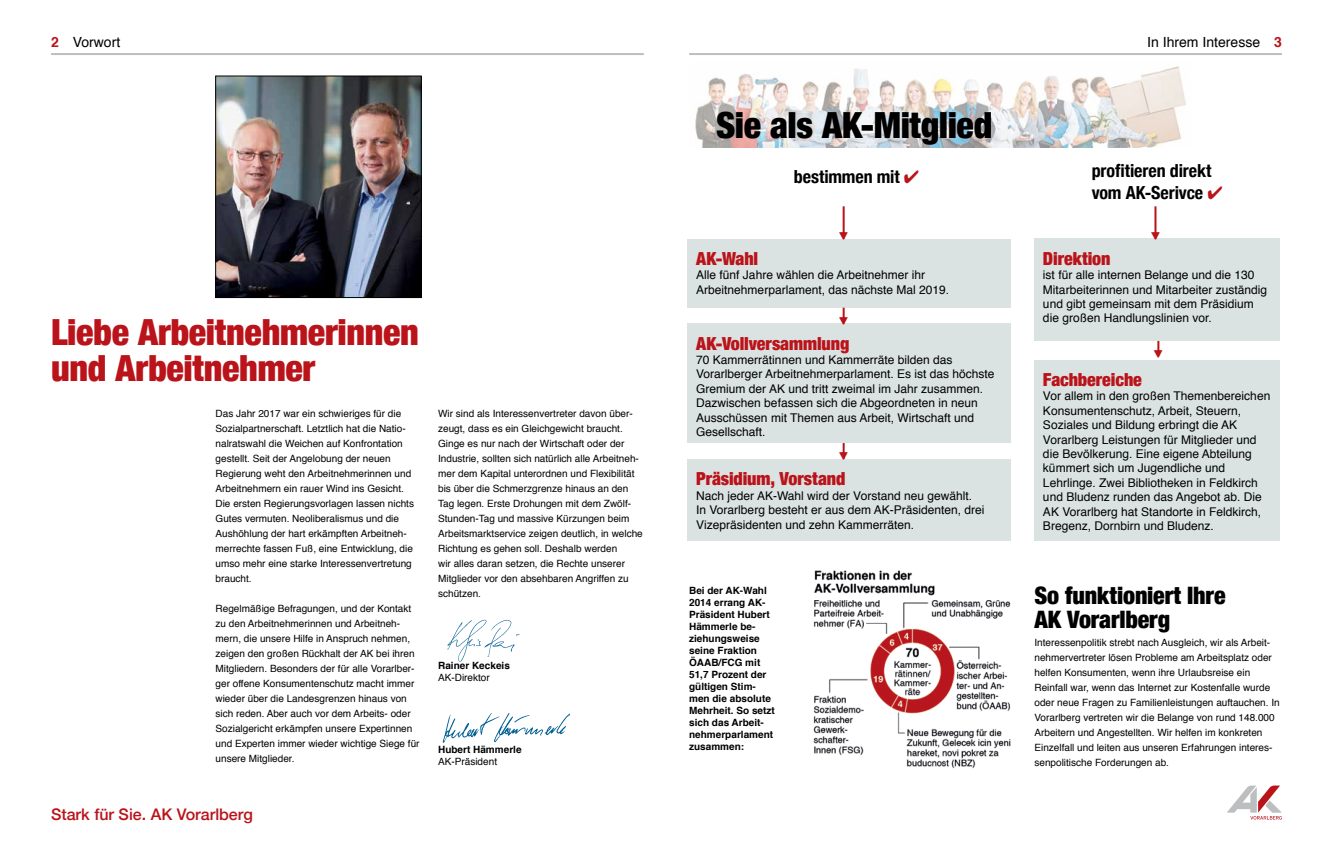
<style>
.page{position:relative;width:1333px;height:865px;background:#fff}
.page>*{position:absolute;margin:0;border:0;box-sizing:border-box;transform-origin:0 0}
.t1{font:900 condensed 36px/36px "Helvetica Neue";letter-spacing:-.01em;color:#ba131a}
.t2{font:900 condensed 36px "Helvetica Neue";letter-spacing:-.01em;color:#000}
.t3{font:900 condensed 24px/24px "Helvetica Neue";letter-spacing:-.005em;color:#000}
.t4{font:900 condensed 18px "Helvetica Neue";letter-spacing:-.005em;color:#ba131a}
.t5{font:700 condensed 18px/21.6px "Helvetica Neue";letter-spacing:-.005em;color:#000}
.t6{font:500 16px "Helvetica Neue";color:#ba131a}
.t7{font:300 16px "Tisa Pro";color:#ba131a}
.t8{font:14px "Helvetica";color:#000}
.t9{font:12px/14.4px "Helvetica";color:#000}
.t10{font:10px/15px "Helvetica";color:#000}
.t11{font:700 10px/12px "Helvetica";color:#000}
.s1{font-weight:700;color:#ba131a}
.s2{color:#ba131a}
</style>
<div class="page">
<hr style="left:689px;top:53px;width:592px;height:2px;background:#bcbec0">
<hr style="left:51px;top:53px;width:592px;height:2px;background:#bcbec0">
<img style="left:695px;top:66px;width:491px;height:81px">
<img style="left:447px;top:619px;width:73px;height:43px">
<img style="left:442px;top:713px;width:129px;height:30px">
<div style="left:687px;top:239px;width:323px;height:69px;background:#dbe2e2"></div>
<div style="left:687px;top:323px;width:323px;height:120px;background:#dbe2e2"></div>
<div style="left:687px;top:459px;width:323px;height:81px;background:#dbe2e2"></div>
<div style="left:1034px;top:360px;width:246px;height:180px;background:#dbe2e2"></div>
<hr style="left:842px;top:206px;width:2px;height:33px;background:#ba131a">
<svg style="left:1157px;top:341px;width:2px;height:15px"></svg>
<svg style="left:842px;top:443px;width:2px;height:16px"></svg>
<svg style="left:842px;top:308px;width:2px;height:15px"></svg>
<div style="left:1034px;top:239px;width:246px;height:102px;background:#dbe2e2"></div>
<img style="left:813px;top:570px;width:197px;height:198px">
<hr style="left:1154px;top:206px;width:2px;height:33px;background:#ba131a">
<img style="left:217px;top:78px;width:202px;height:218px">
<div style="left:215px;top:76px;width:206px;height:222px;border:1px solid #000"></div>
<svg style="left:1227px;top:785px;width:54px;height:34px"></svg>
<h3 class="t8" style="left:51px;top:32px;width:71px"><span class="s1">2</span> Vorwort</h3>
<h3 class="t8" style="left:1147px;top:32px;width:136px">In Ihrem Interesse <span class="s1">3</span></h3>
<h1 class="t1" style="left:51px;top:312px;width:369px">Liebe Arbeitnehmerinnen und Arbeitnehmer</h1>
<p class="t10" style="left:215px;top:406px;width:200px">Das Jahr 2017 war ein schwieriges für die Sozialpartnerschaft. Letztlich hat die Natio&shy;nalratswahl die Weichen auf Konfrontation gestellt. Seit der Angelobung der neuen Regierung weht den Arbeitnehmerinnen und Arbeitnehmern ein rauer Wind ins Gesicht.<br>Die ersten Regierungsvorlagen lassen nichts Gutes vermuten. Neoliberalismus und die Aushöhlung der hart erkämpften Arbeitneh&shy;merrechte fassen Fuß, eine Entwicklung, die umso mehr eine starke Interessenvertretung braucht.</p>
<p class="t10" style="left:215px;top:601px;width:205px">Regelmäßige Befragungen, und der Kontakt zu den Arbeitnehmerinnen und Arbeitneh&shy;mern, die unsere Hilfe in Anspruch nehmen, zeigen den großen Rückhalt der AK bei ihren Mitgliedern. Besonders der für alle Vorarlber&shy;ger offene Konsumentenschutz macht immer wieder über die Landesgrenzen hinaus von sich reden. Aber auch vor dem Arbeits- oder Sozialgericht erkämpfen unsere Expertinnen und Experten immer wieder wichtige Siege für unsere Mitglieder.</p>
<h3 class="t6" style="left:51px;top:801px;width:203px">Stark für Sie. AK Vorarlberg</h3>
<p class="t10" style="left:438px;top:406px;width:206px">Wir sind als Interessenvertreter davon über&shy;zeugt, dass es ein Gleichgewicht braucht.<br>Ginge es nur nach der Wirtschaft oder der Industrie, sollten sich natürlich alle Arbeitneh&shy;mer dem Kapital unterordnen und Flexibilität bis über die Schmerzgrenze hinaus an den Tag legen. Erste Drohungen mit dem Zwölf-Stunden-Tag und massive Kürzungen beim Arbeitsmarktservice zeigen deutlich, in welche Richtung es gehen soll. Deshalb werden<br>wir alles daran setzen, die Rechte unserer Mitglieder vor den absehbaren Angriffen zu schützen.</p>
<p class="t11" style="left:438px;top:659px;width:73px">Rainer Keckeis</p>
<p class="t10" style="left:438px;top:670px;width:53px">AK-Direktor</p>
<p class="t11" style="left:438px;top:743px;width:85px">Hubert Hämmerle</p>
<p class="t10" style="left:438px;top:754px;width:60px">AK-Präsident</p>
<h1 class="t2" style="left:716px;top:96px;width:278px">Sie als AK-Mitglied</h1>
<h3 class="t5" style="left:793px;top:164px;width:127px">bestimmen mit <span class="s2">✔</span></h3>
<h3 class="t7" style="left:856px;top:231px;width:11px;rotate:90deg">▸</h3>
<h3 class="t4" style="left:696px;top:243px;width:63px">AK-Wahl</h3>
<p class="t9" style="left:696px;top:268px;width:254px">Alle fünf Jahre wählen die Arbeitnehmer ihr<br>Arbeitnehmerparlament, das nächste Mal 2019.</p>
<h3 class="t7" style="left:856px;top:316px;width:11px;rotate:90deg">▸</h3>
<h3 class="t4" style="left:696px;top:328px;width:155px">AK-Vollversammlung</h3>
<p class="t9" style="left:696px;top:353px;width:300px">70 Kammerrätinnen und Kammerräte bilden das Vorarlberger Arbeitnehmerparlament. Es ist das höchste Gremium der AK und tritt zweimal im Jahr zusammen.<br>Dazwischen befassen sich die Abgeordneten in neun Ausschüssen mit Themen aus Arbeit, Wirtschaft und Gesellschaft.</p>
<h3 class="t4" style="left:696px;top:464px;width:151px">Präsidium, Vorstand</h3>
<p class="t9" style="left:696px;top:489px;width:290px">Nach jeder AK-Wahl wird der Vorstand neu gewählt.<br>In Vorarlberg besteht er aus dem AK-Präsidenten, drei<br>Vizepräsidenten und zehn Kammerräten.</p>
<h3 class="t7" style="left:856px;top:451px;width:11px;rotate:90deg">▸</h3>
<p class="t11" style="left:689px;top:585px;width:87px">Bei der AK-Wahl<br>2014 errang AK-<br>Präsident Hubert<br>Hämmerle be&shy;ziehungsweise seine Fraktion<br>ÖAAB/FCG mit<br>51,7 Prozent der gültigen Stim&shy;men die absolute<br>Mehrheit. So setzt sich das Arbeit&shy;nehmerparlament zusammen:</p>
<h3 class="t5" style="left:1091px;top:159px;width:132px">profitieren direkt vom AK-Serivce <span class="s2">✔</span></h3>
<h3 class="t7" style="left:1168px;top:231px;width:11px;rotate:90deg">▸</h3>
<h3 class="t4" style="left:1042px;top:243px;width:69px">Direktion</h3>
<p class="t9" style="left:1042px;top:268px;width:226px">ist für alle internen Belange und die 130<br>Mitarbeiterinnen und Mitarbeiter zuständig und gibt gemeinsam mit dem Präsidium die großen Handlungslinien vor.</p>
<h3 class="t7" style="left:1171px;top:349px;width:11px;rotate:90deg">▸</h3>
<h3 class="t4" style="left:1042px;top:365px;width:100px">Fachbereiche</h3>
<p class="t9" style="left:1042px;top:389px;width:229px">Vor allem in den großen Themenbereichen Konsumentenschutz, Arbeit, Steuern, Soziales und Bildung erbringt die AK Vorarlberg Leistungen für Mitglieder und die Bevölkerung. Eine eigene Abteilung kümmert sich um Jugendliche und Lehrlinge. Zwei Bibliotheken in Feldkirch und Bludenz runden das Angebot ab. Die AK Vorarlberg hat Standorte in Feldkirch, Bregenz, Dornbirn und Bludenz.</p>
<h2 class="t3" style="left:1034px;top:582px;width:193px">So funktioniert Ihre<br>AK Vorarlberg</h2>
<p class="t10" style="left:1034px;top:635px;width:247px">Interessenpolitik strebt nach Ausgleich, wir als Arbeit&shy;nehmervertreter lösen Probleme am Arbeitsplatz oder helfen Konsumenten, wenn ihre Urlaubsreise ein Reinfall war, wenn das Internet zur Kostenfalle wurde oder neue Fragen zu Familienleistungen auftauchen. In Vorarlberg vertreten wir die Belange von rund 148.000<br>Arbeitern und Angestellten. Wir helfen im konkreten Einzelfall und leiten aus unseren Erfahrungen interes&shy;senpolitische Forderungen ab.</p>
</div>
